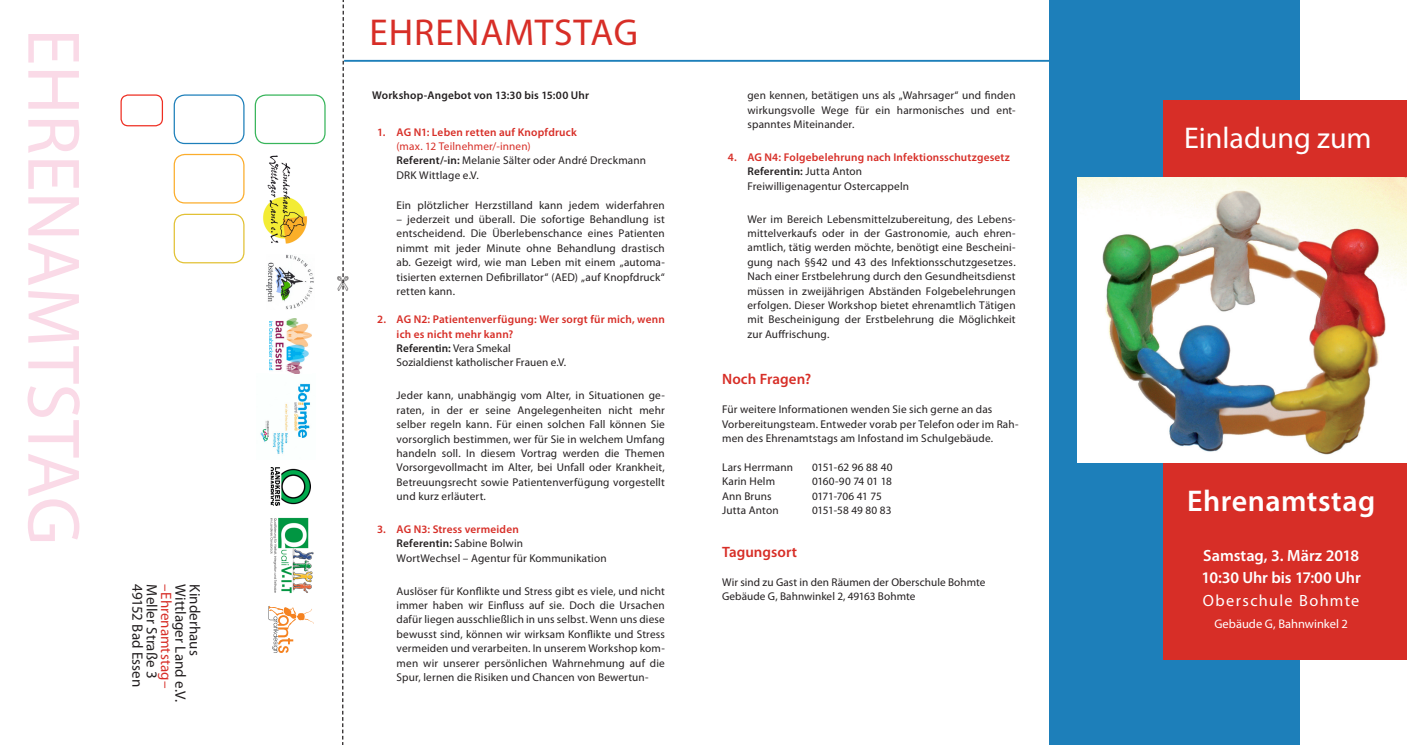
<style>
.page{position:relative;width:1407px;height:745px;background:#fff}
.page>*{position:absolute;margin:0;border:0;box-sizing:border-box;transform-origin:0 0}
.t1{font:75px "Myriad Pro";color:#fadae7}
.t2{font:37.5px "Myriad Pro";letter-spacing:.025em;color:#d72e27}
.t3{font:30px "Myriad Pro";color:#fff}
.t4{font:600 30px "Myriad Pro";letter-spacing:.015em;color:#fff}
.t5{font:600 16.25px/22.5px "Myriad Pro";letter-spacing:-.005em;color:#fff}
.t6{font:16.25px "Myriad Pro";letter-spacing:.085em;color:#fff}
.t7{font:15px "Myriad Pro";letter-spacing:.005em;color:#231f20}
.t8{font:600 15px "Myriad Pro";letter-spacing:.005em;color:#d72e27}
.t9{font:15px "Myriad Pro";color:#d72e27}
.t10{font:12.5px "Myriad Pro";color:#fff}
.t11{font:11.25px/14.4px "Myriad Pro";letter-spacing:.01em;color:#231f20;text-align:justify}
.t12{font:600 11.25px/14.4px "Myriad Pro";letter-spacing:.015em;color:#d72e27}
.t13{font:600 11.25px "Myriad Pro";letter-spacing:.015em;color:#231f20}
.t14{font:11.25px "Myriad Pro";letter-spacing:-.03em;color:#231f20}
.t15{font:11.25px "Myriad Pro";letter-spacing:-.02em;color:#231f20}
.s1{color:#d72e27}
.s2{font-weight:600}
.s3{color:#231f20}
.s4{font-weight:400;color:#231f20}
.s5{font-weight:600;color:#d72e27}
</style>
<div class="page">
<div style="left:1049px;top:0;width:250px;height:744px;background:#1d7fba"></div>
<div style="left:1163px;top:100px;width:244px;height:559px;background:#d72e27"></div>
<img style="left:1077px;top:177px;width:330px;height:285px">
<hr style="left:344px;top:60px;width:709px;height:2px;background:#1d7fba">
<div style="left:255px;top:94px;width:71px;height:50px;border:1px solid #38b55b;border-radius:11px"></div>
<div style="left:174px;top:94px;width:70px;height:50px;border:1px solid #1d7fba;border-radius:11px"></div>
<div style="left:174px;top:154px;width:70px;height:49px;border:1px solid #fbad2c;border-radius:11px"></div>
<div style="left:174px;top:213px;width:70px;height:50px;border:1px solid #e2c135;border-radius:11px"></div>
<div style="left:120px;top:94px;width:43px;height:32px;border:1px solid #ee2e22;border-radius:7px"></div>
<img style="left:263px;top:155px;width:45px;height:89px">
<img style="left:266px;top:254px;width:48px;height:55px">
<img style="left:270px;top:467px;width:41px;height:38px">
<img style="left:260px;top:373px;width:50px;height:81px">
<img style="left:269px;top:318px;width:43px;height:55px">
<img style="left:270px;top:517px;width:44px;height:77px">
<svg style="left:268px;top:606px;width:46px;height:46px"></svg>
<svg style="left:342px;top:0;width:7px;height:744px"></svg>
<h1 class="t1" style="left:100px;top:28px;width:518px;rotate:90deg">EHRENAMTSTAG</h1>
<h3 class="t7" style="left:147px;top:584px;width:104px;rotate:90deg">49152 Bad Essen</h3>
<h3 class="t7" style="left:161px;top:584px;width:96px;rotate:90deg">Meller Straße 3</h3>
<h3 class="t9" style="left:175px;top:584px;width:105px;rotate:90deg">–Ehrenamtstag–</h3>
<h3 class="t7" style="left:190px;top:584px;width:119px;rotate:90deg">Wittlager Land e.V.</h3>
<h3 class="t7" style="left:204px;top:584px;width:72px;rotate:90deg">Kinderhaus</h3>
<h2 class="t2" style="left:369px;top:9px;width:270px">EHRENAMTSTAG</h2>
<p class="t13" style="left:372px;top:88px;width:219px">Workshop-Angebot von 13:30 bis 15:00 Uhr</p>
<p class="t12" style="left:377px;top:124px;width:201px">1. AG N1: Leben retten auf Knopfdruck</p>
<p class="t11" style="left:397px;top:139px;width:251px;text-align:left"><span class="s1">(max. 12 Teilnehmer/-innen)<br></span><span class="s2">Referent/-in:</span> Melanie Sälter oder André Dreckmann<br>DRK Wittlage e.V.</p>
<p class="t11" style="left:397px;top:197px;width:270px">Ein plötzlicher Herzstilland kann jedem widerfahren</p>
<p class="t11" style="left:397px;top:212px;width:270px">– jederzeit und überall. Die sofortige Behandlung ist entscheidend. Die Überlebenschance eines Patienten nimmt mit jeder Minute ohne Behandlung drastisch ab. Gezeigt wird, wie man Leben mit einem „automa&shy;tisierten externen Defibrillator“ (AED) „auf Knopfdruck“ retten kann.</p>
<p class="t12" style="left:397px;top:312px;width:270px;text-indent:-19px">2. AG N2: Patientenverfügung: Wer sorgt für mich, wenn ich es nicht mehr kann?<br><span class="s3">Referentin:</span> <span class="s4">Vera Smekal<br>Sozialdienst katholischer Frauen e.V.</span></p>
<p class="t11" style="left:397px;top:388px;width:270px">Jeder kann, unabhängig vom Alter, in Situationen ge&shy;raten, in der er seine Angelegenheiten nicht mehr selber regeln kann. Für einen solchen Fall können Sie vorsorglich bestimmen, wer für Sie in welchem Umfang handeln soll. In diesem Vortrag werden die Themen Vorsorgevollmacht im Alter, bei Unfall oder Krankheit, Betreuungsrecht sowie Patientenverfügung vorgestellt und kurz erläutert.</p>
<p class="t11" style="left:397px;top:521px;width:212px;text-align:left;text-indent:-19px"><span class="s5">3. AG N3: Stress vermeiden<br></span><span class="s2">Referentin:</span> Sabine Bolwin<br>WortWechsel – Agentur für Kommunikation</p>
<p class="t11" style="left:397px;top:583px;width:270px">Auslöser für Konflikte und Stress gibt es viele, und nicht immer haben wir Einfluss auf sie. Doch die Ursachen dafür liegen ausschließlich in uns selbst. Wenn uns diese bewusst sind, können wir wirksam Konflikte und Stress vermeiden und verarbeiten. In unserem Workshop kom&shy;men wir unserer persönlichen Wahrnehmung auf die Spur, lernen die Risiken und Chancen von Bewertun-</p>
<p class="t11" style="left:747px;top:88px;width:270px">gen kennen, betätigen uns als „Wahrsager“ und finden wirkungsvolle Wege für ein harmonisches und ent&shy;spanntes Miteinander.</p>
<p class="t12" style="left:747px;top:149px;width:264px;text-indent:-19px">4. AG N4: Folgebelehrung nach Infektionsschutzgesetz<br><span class="s3">Referentin:</span> <span class="s4">Jutta Anton<br>Freiwilligenagentur Ostercappeln</span></p>
<p class="t11" style="left:747px;top:211px;width:270px">Wer im Bereich Lebensmittelzubereitung, des Lebens&shy;mittelverkaufs oder in der Gastronomie, auch ehren&shy;amtlich, tätig werden möchte, benötigt eine Bescheini&shy;gung nach §§42 und 43 des Infektionsschutzgesetzes.<br>Nach einer Erstbelehrung durch den Gesundheitsdienst müssen in zweijährigen Abständen Folgebelehrungen erfolgen. Dieser Workshop bietet ehrenamtlich Tätigen mit Bescheinigung der Erstbelehrung die Möglichkeit zur Auffrischung.</p>
<h3 class="t8" style="left:722px;top:369px;width:90px">Noch Fragen?</h3>
<p class="t11" style="left:722px;top:402px;width:298px;text-align:left">Für weitere Informationen wenden Sie sich gerne an das<br>Vorbereitungsteam. Entweder vorab per Telefon oder im Rah&shy;men des Ehrenamtstags am Infostand im Schulgebäude.</p>
<p class="t11" style="left:722px;top:459px;width:72px">Lars Herrmann</p>
<p class="t11" style="left:812px;top:459px;width:82px">0151-62 96 88 40</p>
<p class="t11" style="left:722px;top:473px;width:54px">Karin Helm</p>
<p class="t14" style="left:812px;top:474px;width:81px">0160-90 74 01 18</p>
<p class="t11" style="left:722px;top:488px;width:51px">Ann Bruns</p>
<p class="t15" style="left:812px;top:488px;width:71px">0171-706 41 75</p>
<p class="t11" style="left:722px;top:502px;width:58px">Jutta Anton</p>
<p class="t11" style="left:812px;top:502px;width:81px">0151-58 49 80 83</p>
<h3 class="t8" style="left:722px;top:542px;width:77px">Tagungsort</h3>
<p class="t11" style="left:722px;top:574px;width:265px">Wir sind zu Gast in den Räumen der Oberschule Bohmte<br>Gebäude G, Bahnwinkel 2, 49163 Bohmte</p>
<h3 class="t3" style="left:1184px;top:119px;width:189px">Einladung zum</h3>
<h3 class="t4" style="left:1187px;top:481px;width:190px">Ehrenamtstag</h3>
<h3 class="t5" style="left:1201px;top:543px;width:161px">Samstag, 3. März 2018<br>10:30 Uhr bis 17:00 Uhr</h3>
<h3 class="t6" style="left:1203px;top:590px;width:158px">Oberschule Bohmte</h3>
<p class="t10" style="left:1214px;top:616px;width:135px">Gebäude G, Bahnwinkel 2</p>
</div>
